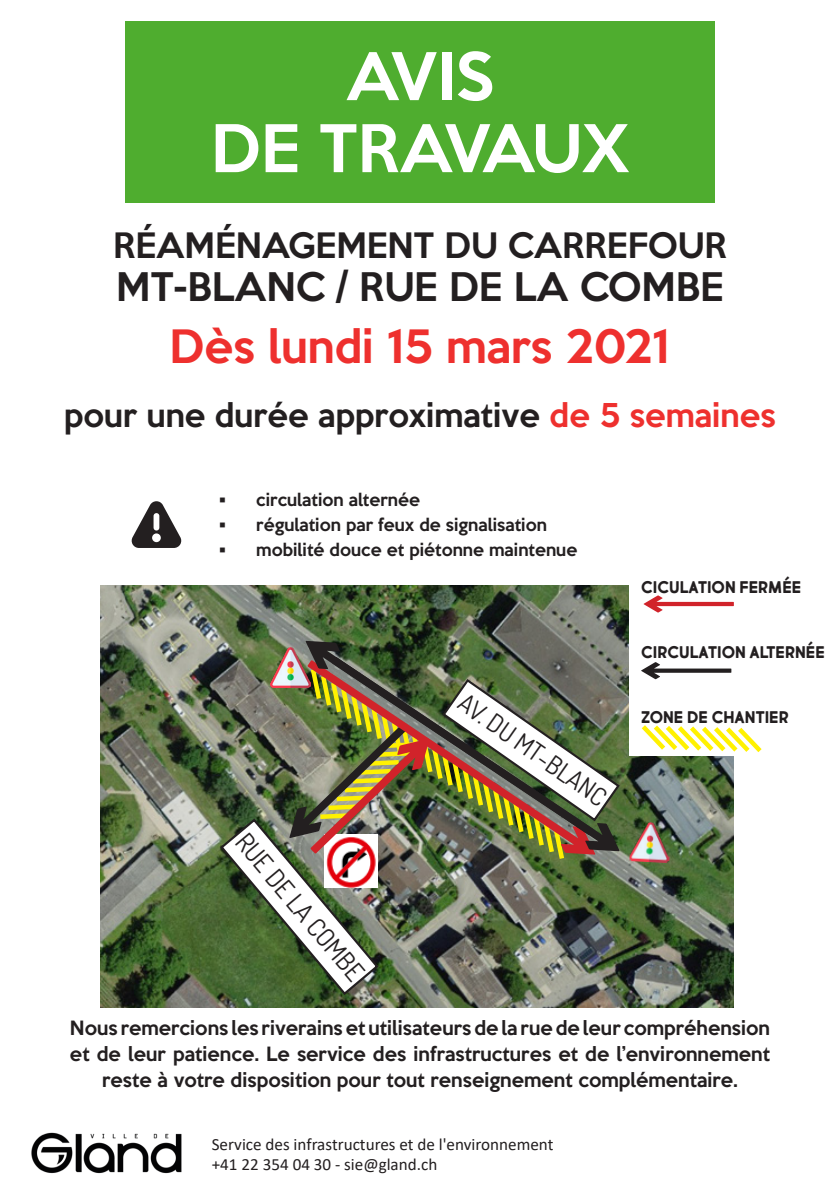
<style>
.page{position:relative;width:840px;height:1191px;background:#fff}
.page>*{position:absolute;margin:0;border:0;box-sizing:border-box;transform-origin:0 0}
.t1{font:500 60px "Keep Calm";color:#fff}
.t2{font:500 42px "Keep Calm";color:#ee302e}
.t3{font:500 36px "Keep Calm";color:#231f20}
.t4{font:500 32px "Keep Calm";color:#231f20}
.t5{font:500 30px "Keep Calm";color:#231f20}
.t6{font:26px "Dosis";color:#231f20}
.t7{font:25.4px "Dosis";color:#231f20}
.t8{font:500 18px/26px "Keep Calm";color:#231f20;text-align:center}
.t9{font:700 18px "Market Fresh";color:#231f20}
.t10{font:17.2px "Calibri";color:#231f20}
.t11{font:500 16px "Keep Calm";color:#231f20}
.s1{color:#ee302e}
</style>
<div class="page">
<div style="left:125px;top:21px;width:589px;height:182px;background:#4fad2f"></div>
<img style="left:31px;top:1132px;width:151px;height:42px">
<svg style="left:131px;top:501px;width:50px;height:47px"></svg>
<img style="left:101px;top:586px;width:632px;height:421px">
<div style="left:629px;top:568px;width:210px;height:188px;background:#fff"></div>
<svg style="left:641px;top:662px;width:90px;height:17px"></svg>
<svg style="left:643px;top:595px;width:90px;height:17px"></svg>
<svg style="left:429px;top:854px;width:138px;height:9px"></svg>
<img style="left:218px;top:723px;width:211px;height:273px">
<svg style="left:636px;top:725px;width:126px;height:32px"></svg>
<img style="left:629px;top:821px;width:42px;height:42px">
<img style="left:271px;top:647px;width:34px;height:40px">
<svg style="left:307px;top:835px;width:288px;height:19px"></svg>
<img style="left:331px;top:657px;width:288px;height:194px">
<img style="left:305px;top:641px;width:288px;height:194px">
<p class="t1" style="left:346px;top:24px;width:149px">AVIS</p>
<p class="t1" style="left:211px;top:96px;width:419px">DE TRAVAUX</p>
<p class="t4" style="left:113px;top:217px;width:615px">RÉAMÉNAGEMENT DU CARREFOUR</p>
<p class="t3" style="left:116px;top:255px;width:608px">MT-BLANC / RUE DE LA COMBE</p>
<p class="t2" style="left:169px;top:310px;width:502px">Dès lundi 15 mars 2021</p>
<p class="t5" style="left:64px;top:389px;width:712px">pour une durée approximative <span class="s1">de 5 semaines</span></p>
<p class="t11" style="left:220px;top:486px;width:201px">• circulation alternée</p>
<p class="t11" style="left:220px;top:511px;width:328px">• régulation par feux de signalisation</p>
<p class="t11" style="left:220px;top:535px;width:358px">• mobilité douce et piétonne maintenue</p>
<p class="t6" style="left:254px;top:825px;width:185px;rotate:50deg">RUE DE LA COMBE</p>
<p class="t7" style="left:470px;top:686px;width:175px;rotate:35deg">AV. DU MT-BLANC</p>
<p class="t9" style="left:640px;top:576px;width:161px">CICULATION FERMÉE</p>
<p class="t9" style="left:640px;top:641px;width:185px">CIRCULATION ALTERNÉE</p>
<p class="t9" style="left:640px;top:705px;width:149px">ZONE DE CHANTIER</p>
<p class="t8" style="left:70px;top:1013px;width:701px">Nous remercions les riverains et utilisateurs de la rue de leur compréhension et de leur patience. Le service des infrastructures et de l’environnement reste à votre disposition pour tout renseignement complémentaire.</p>
<p class="t10" style="left:212px;top:1132px;width:343px">Service des infrastructures et de l'environnement</p>
<p class="t10" style="left:212px;top:1152px;width:227px">+41 22 354 04 30 - sie@gland.ch</p>
</div>
